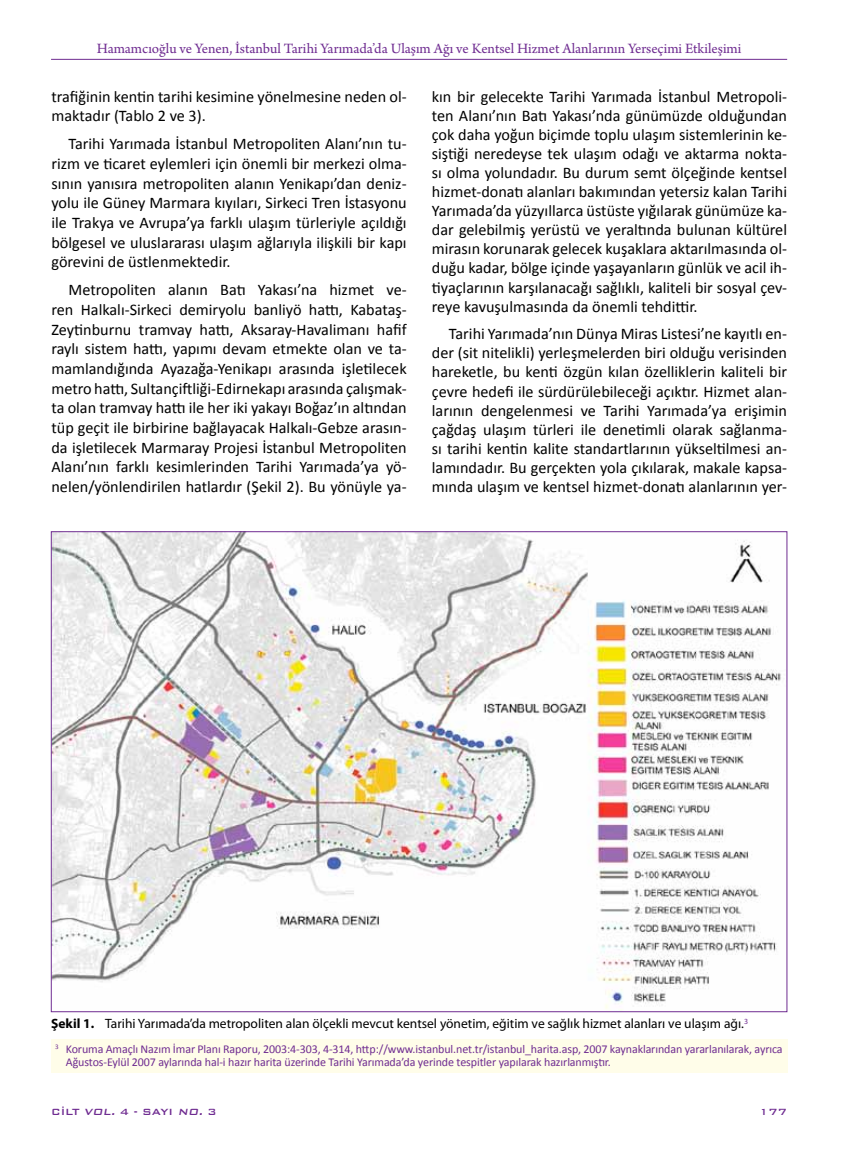
<style>
.page{position:relative;width:851px;height:1149px;background:#fff}
.page>*{position:absolute;margin:0;border:0;box-sizing:border-box;transform-origin:0 0}
.t1{font:16.2px/19px "Calibri";color:#000;text-align:justify}
.t2{font:15px "Arno Pro";color:#6f2c91}
.t3{font:13.5px "Myriad Pro";color:#000}
.t4{font:12px/13.5px "Calibri";letter-spacing:-.01em;color:#6f2c91}
.t5{font:500 12px "Bank Gothic BT";color:#6f2c91}
.s1{font-weight:700}
.s2{font-style:italic}
</style>
<div class="page">
<hr style="left:51px;top:59px;width:736px;height:1px;background:#6f2c91">
<div style="left:51px;top:1038px;width:736px;height:33px;background:#fffde9"></div>
<img style="left:53px;top:533px;width:728px;height:476px">
<p class="t2" style="left:97px;top:40px;width:646px">Hamamcıoğlu ve Yenen, İstanbul Tarihi Yarımada’da Ulaşım Ağı ve Kentsel Hizmet Alanlarının Yerseçimi Etkileşimi</p>
<p class="t1" style="left:51px;top:85px;width:357px;line-height:19.6px">trafiğinin kentin tarihi kesimine yönelmesine neden ol&shy;maktadır (Tablo 2 ve 3).</p>
<p class="t1" style="left:51px;top:133px;width:357px;line-height:19.6px;text-indent:17px">Tarihi Yarımada İstanbul Metropoliten Alanı’nın tu&shy;rizm ve ticaret eylemleri için önemli bir merkezi olma&shy;sının yanısıra metropoliten alanın Yenikapı’dan deniz&shy;yolu ile Güney Marmara kıyıları, Sirkeci Tren İstasyonu ile Trakya ve Avrupa’ya farklı ulaşım türleriyle açıldığı bölgesel ve uluslararası ulaşım ağlarıyla ilişkili bir kapı görevini de üstlenmektedir.</p>
<p class="t1" style="left:51px;top:279px;width:357px;line-height:19.6px;text-indent:17px">Metropoliten alanın Batı Yakası’na hizmet ve&shy;ren Halkalı-Sirkeci demiryolu banliyö hattı, Kabataş-Zeytinburnu tramvay hattı, Aksaray-Havalimanı hafif raylı sistem hattı, yapımı devam etmekte olan ve ta&shy;mamlandığında Ayazağa-Yenikapı arasında işletilecek metro hattı, Sultançiftliği-Edirnekapı arasında çalışmak&shy;ta olan tramvay hattı ile her iki yakayı Boğaz’ın altından tüp geçit ile birbirine bağlayacak Halkalı-Gebze arasın&shy;da işletilecek Marmaray Projesi İstanbul Metropoliten Alanı’nın farklı kesimlerinden Tarihi Yarımada’ya yö&shy;nelen/yönlendirilen hatlardır (Şekil 2). Bu yönüyle ya-</p>
<p class="t1" style="left:432px;top:86px;width:357px">kın bir gelecekte Tarihi Yarımada İstanbul Metropoli&shy;ten Alanı’nın Batı Yakası’nda günümüzde olduğundan çok daha yoğun biçimde toplu ulaşım sistemlerinin ke&shy;siştiği neredeyse tek ulaşım odağı ve aktarma nokta&shy;sı olma yolundadır. Bu durum semt ölçeğinde kentsel hizmet-donatı alanları bakımından yetersiz kalan Tarihi Yarımada’da yüzyıllarca üstüste yığılarak günümüze ka&shy;dar gelebilmiş yerüstü ve yeraltında bulunan kültürel mirasın korunarak gelecek kuşaklara aktarılmasında ol&shy;duğu kadar, bölge içinde yaşayanların günlük ve acil ih&shy;tiyaçlarının karşılanacağı sağlıklı, kaliteli bir sosyal çev&shy;reye kavuşulmasında da önemli tehdittir.</p>
<p class="t1" style="left:432px;top:323px;width:357px;text-indent:17px">Tarihi Yarımada’nın Dünya Miras Listesi’ne kayıtlı en&shy;der (sit nitelikli) yerleşmelerden biri olduğu verisinden hareketle, bu kenti özgün kılan özelliklerin kaliteli bir çevre hedefi ile sürdürülebileceği açıktır. Hizmet alan&shy;larının dengelenmesi ve Tarihi Yarımada’ya erişimin çağdaş ulaşım türleri ile denetimli olarak sağlanma&shy;sı tarihi kentin kalite standartlarının yükseltilmesi an&shy;lamındadır. Bu gerçekten yola çıkılarak, makale kapsa&shy;mında ulaşım ve kentsel hizmet-donatı alanlarının yer-</p>
<p class="t3" style="left:51px;top:1015px;width:698px"><span class="s1">Şekil 1.</span> Tarihi Yarımada’da metropoliten alan ölçekli mevcut kentsel yönetim, eğitim ve sağlık hizmet alanları ve ulaşım ağı.<sup>3</sup></p>
<p class="t4" style="left:66px;top:1040px;width:718px;text-indent:-11px"><sup>3</sup> Koruma Amaçlı Nazım İmar Planı Raporu, 2003:4-303, 4-314, http://www.istanbul.net.tr/istanbul_harita.asp, 2007 kaynaklarından yararlanılarak, ayrıca<br>Ağustos-Eylül 2007 aylarında hal-i hazır harita üzerinde Tarihi Yarımada’da yerinde tespitler yapılarak hazırlanmıştır.</p>
<p class="t5" style="left:51px;top:1104px;width:167px">CİLT <span class="s2">VOL.</span> 4 - SAYI <span class="s2">NO.</span> 3</p>
<p class="t5" style="left:759px;top:1104px;width:29px">177</p>
</div>
